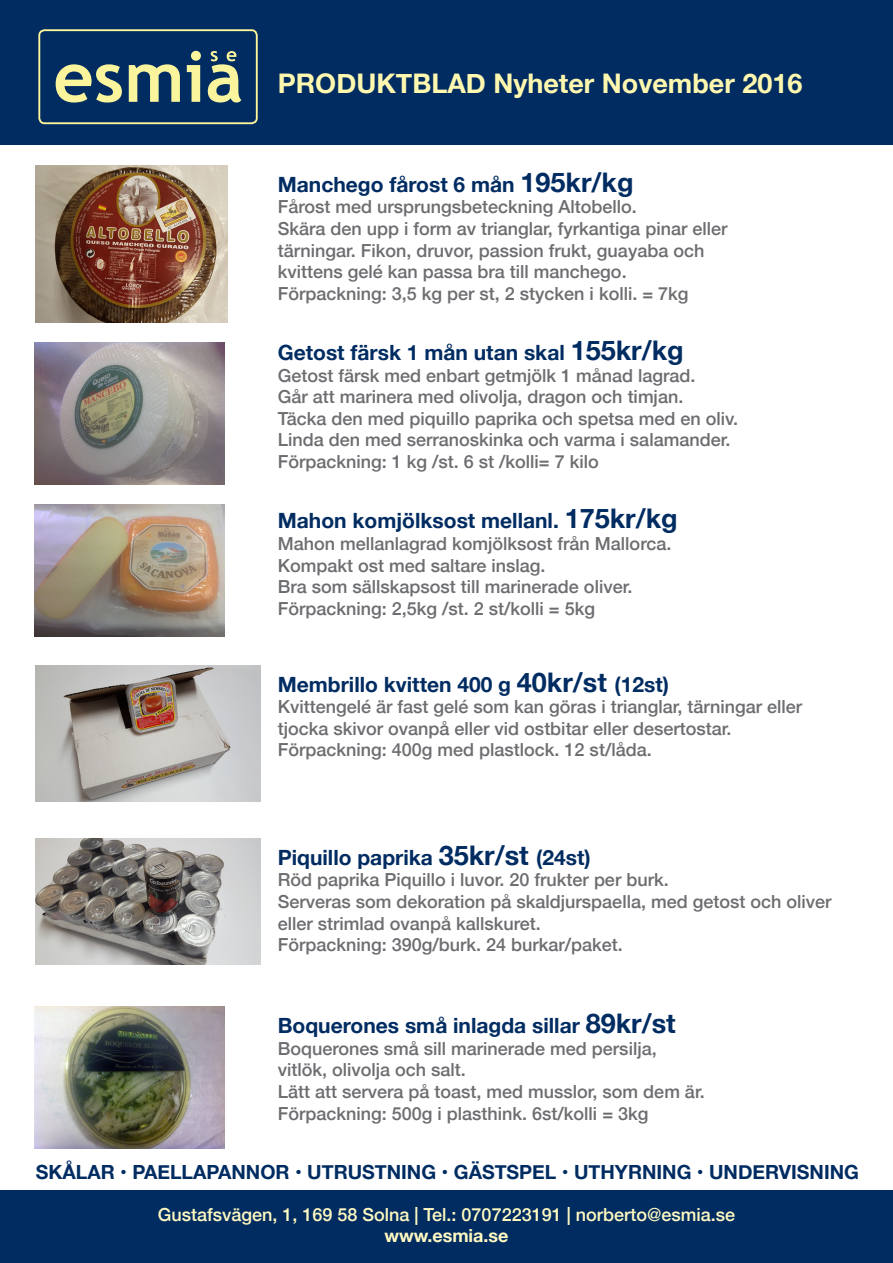
<style>
.page{position:relative;width:893px;height:1263px;background:#fff}
.page>*{position:absolute;margin:0;border:0;box-sizing:border-box;transform-origin:0 0}
.t1{font:700 27px "Helvetica Neue";color:#fff8ae}
.t2{font:700 21px "Helvetica Neue";color:#002c62}
.t3{font:700 19.5px "Helvetica Neue";color:#002c62}
.t4{font:500 18px/21.6px "Helvetica Neue";color:#6c6d70}
.t5{font:500 18px "Helvetica Neue";color:#fffac1}
.t6{font:700 18px "Helvetica Neue";color:#fffac1}
.s1{font-size:27px}
</style>
<div class="page">
<div style="left:0;top:0;width:893px;height:145px;background:#002c62"></div>
<div style="left:0;top:1191px;width:893px;height:72px;background:#002c62"></div>
<img style="left:36px;top:165px;width:191px;height:158px">
<img style="left:36px;top:838px;width:224px;height:127px">
<img style="left:36px;top:665px;width:224px;height:136px">
<div style="left:36px;top:27px;width:224px;height:100px;background:linear-gradient(to right,#002c62,#002c62);border-radius:5px"></div>
<div style="left:39px;top:30px;width:218px;height:93px;background:#002c62;border-radius:5px"></div>
<div style="left:38px;top:29px;width:220px;height:95px;border:2px solid #fff79a;border-radius:5px"></div>
<svg style="left:56px;top:64px;width:66px;height:39px"></svg>
<svg style="left:129px;top:64px;width:51px;height:38px"></svg>
<svg style="left:187px;top:51px;width:14px;height:51px"></svg>
<svg style="left:208px;top:51px;width:33px;height:52px"></svg>
<img style="left:34px;top:342px;width:191px;height:143px">
<img style="left:35px;top:504px;width:189px;height:133px">
<img style="left:35px;top:1007px;width:189px;height:141px">
<p class="t1" style="left:278px;top:63px;width:526px">PRODUKTBLAD Nyheter November 2016</p>
<p class="t2" style="left:278px;top:168px;width:357px">Manchego fårost 6 mån <span class="s1">195kr/kg</span></p>
<p class="t4" style="left:278px;top:195px;width:361px">Fårost med ursprungsbeteckning Altobello.</p>
<p class="t4" style="left:278px;top:217px;width:451px">Skära den upp i form av trianglar, fyrkantiga pinar eller</p>
<p class="t4" style="left:278px;top:239px;width:428px">tärningar. Fikon, druvor, passion frukt, guayaba och</p>
<p class="t4" style="left:278px;top:260px;width:350px">kvittens gelé kan passa bra till manchego.</p>
<p class="t4" style="left:278px;top:282px;width:412px">Förpackning: 3,5 kg per st, 2 stycken i kolli. = 7kg</p>
<p class="t2" style="left:278px;top:336px;width:407px">Getost färsk 1 mån utan skal <span class="s1">155kr/kg</span></p>
<p class="t4" style="left:278px;top:364px;width:419px">Getost färsk med enbart getmjölk 1 månad lagrad.</p>
<p class="t4" style="left:278px;top:385px;width:407px">Går att marinera med olivolja, dragon och timjan.</p>
<p class="t4" style="left:278px;top:407px;width:462px">Täcka den med piquillo paprika och spetsa med en oliv.</p>
<p class="t4" style="left:278px;top:428px;width:454px">Linda den med serranoskinka och varma i salamander.</p>
<p class="t4" style="left:278px;top:450px;width:322px">Förpackning: 1 kg /st. 6 st /kolli= 7 kilo</p>
<p class="t2" style="left:278px;top:504px;width:401px">Mahon komjölksost mellanl. <span class="s1">175kr/kg</span></p>
<p class="t4" style="left:278px;top:532px;width:395px">Mahon mellanlagrad komjölksost från Mallorca.</p>
<p class="t4" style="left:278px;top:553px;width:269px">Kompakt ost med saltare inslag.</p>
<p class="t4" style="left:278px;top:575px;width:356px">Bra som sällskapsost till marinerade oliver.</p>
<p class="t4" style="left:278px;top:597px;width:319px">Förpackning: 2,5kg /st. 2 st/kolli = 5kg</p>
<p class="t2" style="left:278px;top:668px;width:393px">Membrillo kvitten 400 g <span class="s1">40kr/st</span> (12st)</p>
<p class="t4" style="left:278px;top:695px;width:526px">Kvittengelé är fast gelé som kan göras i trianglar, tärningar eller tjocka skivor ovanpå eller vid ostbitar eller desertostar.</p>
<p class="t4" style="left:278px;top:738px;width:375px">Förpackning: 400g med plastlock. 12 st/låda.</p>
<p class="t2" style="left:278px;top:841px;width:314px">Piquillo paprika <span class="s1">35kr/st</span> (24st)</p>
<p class="t4" style="left:278px;top:868px;width:392px">Röd paprika Piquillo i luvor. 20 frukter per burk.</p>
<p class="t4" style="left:278px;top:890px;width:555px">Serveras som dekoration på skaldjurspaella, med getost och oliver eller strimlad ovanpå kallskuret.</p>
<p class="t4" style="left:278px;top:933px;width:347px">Förpackning: 390g/burk. 24 burkar/paket.</p>
<p class="t2" style="left:278px;top:1009px;width:399px">Boquerones små inlagda sillar <span class="s1">89kr/st</span></p>
<p class="t4" style="left:278px;top:1037px;width:380px">Boquerones små sill marinerade med persilja, vitlök, olivolja och salt.</p>
<p class="t4" style="left:278px;top:1080px;width:428px">Lätt att servera på toast, med musslor, som dem är.</p>
<p class="t4" style="left:278px;top:1101px;width:372px">Förpackning: 500g i plasthink. 6st/kolli = 3kg</p>
<p class="t3" style="left:36px;top:1157px;width:825px">SKÅLAR • PAELLAPANNOR • UTRUSTNING • GÄSTSPEL • UTHYRNING • UNDERVISNING</p>
<p class="t5" style="left:158px;top:1200px;width:579px">Gustafsvägen, 1, 169 58 Solna | Tel.: 0707223191 | norberto@esmia.se</p>
<p class="t6" style="left:384px;top:1222px;width:126px">www.esmia.se</p>
</div>
